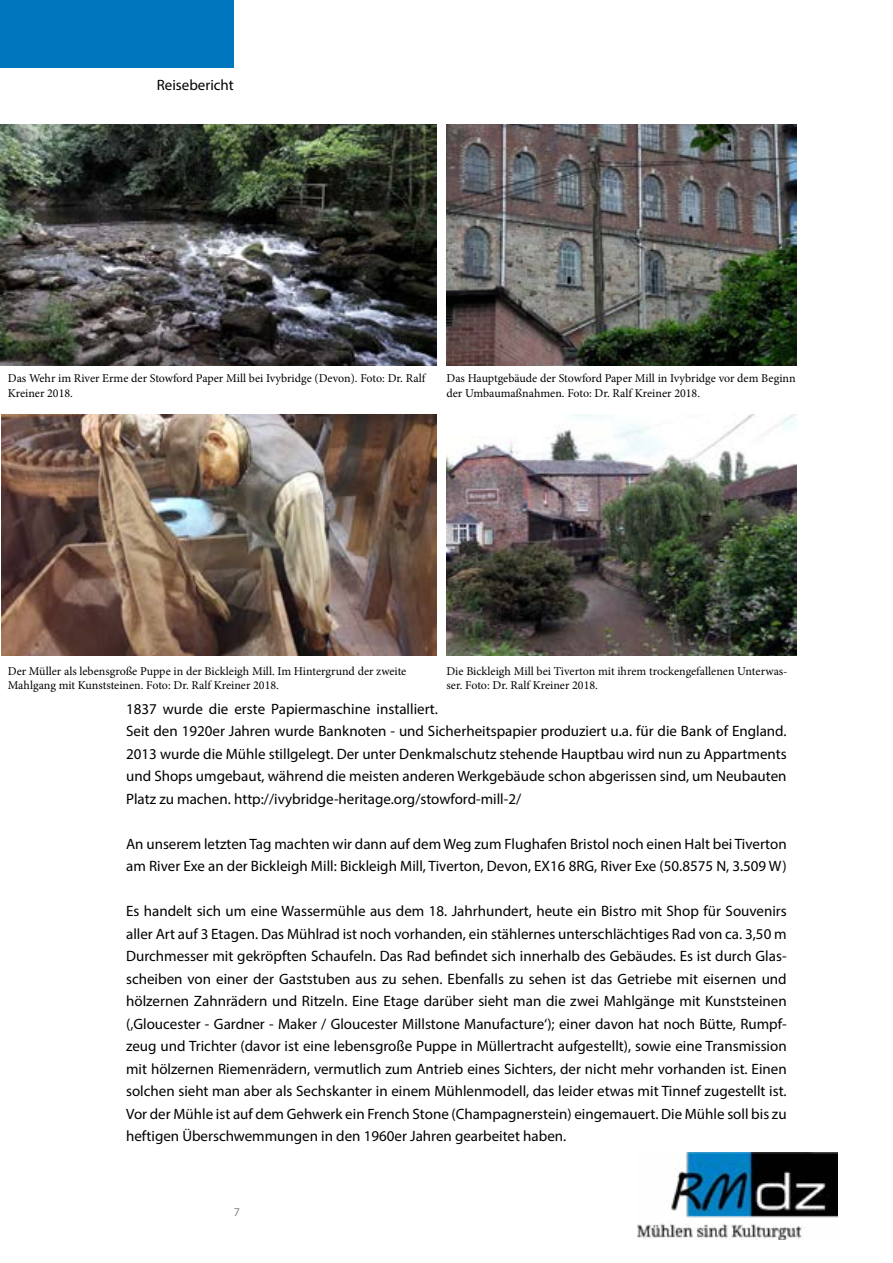
<style>
.page{position:relative;width:893px;height:1263px;background:#fff}
.page>*{position:absolute;margin:0;border:0;box-sizing:border-box;transform-origin:0 0}
.t1{font:15px/22.5px "Myriad Pro";color:#000}
.t2{font:12px/14.4px "Minion Pro";color:#000}
.t3{font:12px "Myriad Pro";color:#878787}
</style>
<div class="page">
<div style="left:0;top:0;width:234px;height:68px;background:#0076bf"></div>
<img style="left:638px;top:1152px;width:200px;height:88px">
<img style="left:0;top:124px;width:437px;height:241px">
<img style="left:446px;top:124px;width:351px;height:241px">
<img style="left:446px;top:414px;width:351px;height:241px">
<img style="left:1px;top:414px;width:436px;height:241px">
<p class="t1" style="left:157px;top:74px;width:79px">Reisebericht</p>
<p class="t2" style="left:8px;top:371px;width:419px">Das Wehr im River Erme der Stowford Paper Mill bei Ivybridge (Devon). Foto: Dr. Ralf<br>Kreiner 2018.</p>
<p class="t2" style="left:446px;top:371px;width:351px">Das Hauptgebäude der Stowford Paper Mill in Ivybridge vor dem Beginn der Umbaumaßnahmen. Foto: Dr. Ralf Kreiner 2018.</p>
<p class="t2" style="left:8px;top:664px;width:400px">Der Müller als lebensgroße Puppe in der Bickleigh Mill. Im Hintergrund der zweite<br>Mahlgang mit Kunststeinen. Foto: Dr. Ralf Kreiner 2018.</p>
<p class="t2" style="left:446px;top:664px;width:343px">Die Bickleigh Mill bei Tiverton mit ihrem trockengefallenen Unterwas&shy;ser. Foto: Dr. Ralf Kreiner 2018.</p>
<p class="t1" style="left:126px;top:697px;width:662px">1837 wurde die erste Papiermaschine installiert.<br>Seit den 1920er Jahren wurde Banknoten - und Sicherheitspapier produziert u.a. für die Bank of England.<br>2013 wurde die Mühle stillgelegt. Der unter Denkmalschutz stehende Hauptbau wird nun zu Appartments und Shops umgebaut, während die meisten anderen Werkgebäude schon abgerissen sind, um Neubauten Platz zu machen. http://ivybridge-heritage.org/stowford-mill-2/</p>
<p class="t1" style="left:126px;top:832px;width:662px">An unserem letzten Tag machten wir dann auf dem Weg zum Flughafen Bristol noch einen Halt bei Tiverton am River Exe an der Bickleigh Mill: Bickleigh Mill, Tiverton, Devon, EX16 8RG, River Exe (50.8575 N, 3.509 W)</p>
<p class="t1" style="left:126px;top:900px;width:662px;text-align:justify">Es handelt sich um eine Wassermühle aus dem 18. Jahrhundert, heute ein Bistro mit Shop für Souvenirs aller Art auf 3 Etagen. Das Mühlrad ist noch vorhanden, ein stählernes unterschlächtiges Rad von ca. 3,50 m Durchmesser mit gekröpften Schaufeln. Das Rad befindet sich innerhalb des Gebäudes. Es ist durch Glas&shy;scheiben von einer der Gaststuben aus zu sehen. Ebenfalls zu sehen ist das Getriebe mit eisernen und hölzernen Zahnrädern und Ritzeln. Eine Etage darüber sieht man die zwei Mahlgänge mit Kunststeinen (‚Gloucester - Gardner - Maker / Gloucester Millstone Manufacture‘); einer davon hat noch Bütte, Rumpf&shy;zeug und Trichter (davor ist eine lebensgroße Puppe in Müllertracht aufgestellt), sowie eine Transmission mit hölzernen Riemenrädern, vermutlich zum Antrieb eines Sichters, der nicht mehr vorhanden ist. Einen solchen sieht man aber als Sechskanter in einem Mühlenmodell, das leider etwas mit Tinnef zugestellt ist.<br>Vor der Mühle ist auf dem Gehwerk ein French Stone (Champagnerstein) eingemauert. Die Mühle soll bis zu heftigen Überschwemmungen in den 1960er Jahren gearbeitet haben.</p>
<p class="t3" style="left:234px;top:1205px;width:8px">7</p>
</div>
